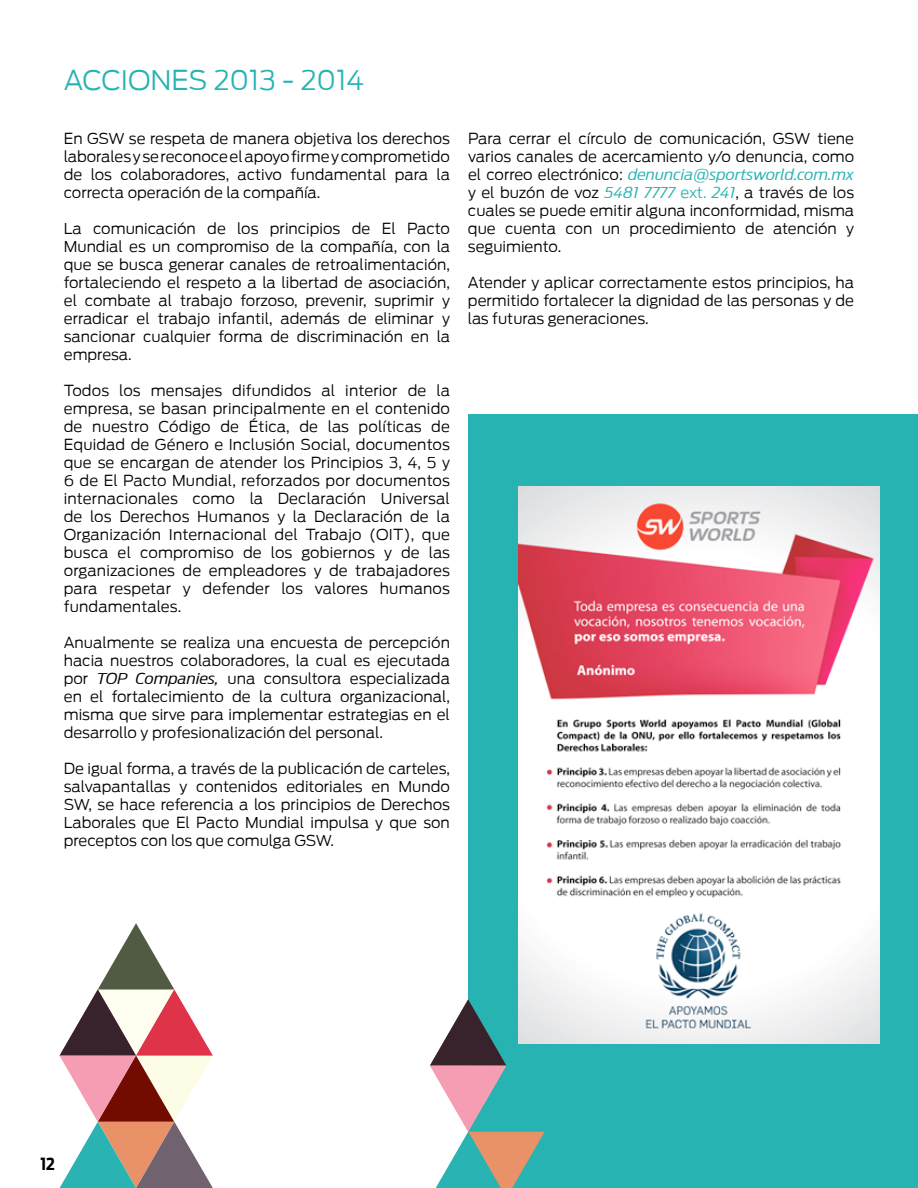
<style>
.page{position:relative;width:918px;height:1188px;background:#fff}
.page>*{position:absolute;margin:0;border:0;box-sizing:border-box;transform-origin:0 0}
.t1{font:300 27px "Antenna";color:#27b3b2}
.t2{font:700 16.5px "Antenna Cond";color:#000}
.t3{font:300 15px/18px "Antenna";color:#000;text-align:justify}
.t4{font:italic 300 15px "Antenna Cond";color:#27b3b2;scale:1.25 1}
.s1{font-family:"Antenna Cond";font-style:italic}
.s2{font-family:"Antenna";font-style:normal;color:#000}
.s3{font-family:"Antenna Cond";font-style:italic;color:#27b3b2}
.s4{color:#27b3b2}
</style>
<div class="page">
<div style="left:468px;top:414px;width:450px;height:774px;background:#27b3b2"></div>
<img style="left:519px;top:486px;width:361px;height:558px">
<svg style="left:430px;top:999px;width:115px;height:189px"></svg>
<img style="left:430px;top:1065px;width:76px;height:1px">
<svg style="left:60px;top:923px;width:153px;height:265px"></svg>
<img style="left:60px;top:1055px;width:76px;height:1px">
<h1 class="t1" style="left:64px;top:65px;width:302px">ACCIONES 2013 - 2014</h1>
<p class="t3" style="left:64px;top:130px;width:388px">En GSW se respeta de manera objetiva los derechos laborales y se reconoce el apoyo firme y comprometido de los colaboradores, activo fundamental para la correcta operación de la compañía.</p>
<p class="t3" style="left:64px;top:220px;width:388px">La comunicación de los principios de El Pacto Mundial es un compromiso de la compañía, con la que se busca generar canales de retroalimentación, fortaleciendo el respeto a la libertad de asociación, el combate al trabajo forzoso, prevenir, suprimir y erradicar el trabajo infantil, además de eliminar y sancionar cualquier forma de discriminación en la empresa.</p>
<p class="t3" style="left:64px;top:382px;width:388px">Todos los mensajes difundidos al interior de la empresa, se basan principalmente en el contenido de nuestro Código de Ética, de las políticas de Equidad de Género e Inclusión Social, documentos que se encargan de atender los Principios 3, 4, 5 y 6 de El Pacto Mundial, reforzados por documentos internacionales como la Declaración Universal de los Derechos Humanos y la Declaración de la Organización Internacional del Trabajo (OIT), que busca el compromiso de los gobiernos y de las organizaciones de empleadores y de trabajadores para respetar y defender los valores humanos fundamentales.</p>
<p class="t3" style="left:64px;top:634px;width:388px">Anualmente se realiza una encuesta de percepción hacia nuestros colaboradores, la cual es ejecutada por <span class="s1">TOP Companies,</span> una consultora especializada en el fortalecimiento de la cultura organizacional, misma que sirve para implementar estrategias en el desarrollo y profesionalización del personal.</p>
<p class="t3" style="left:64px;top:760px;width:388px">De igual forma, a través de la publicación de carteles, salvapantallas y contenidos editoriales en Mundo SW, se hace referencia a los principios de Derechos Laborales que El Pacto Mundial impulsa y que son preceptos con los que comulga GSW.</p>
<p class="t3" style="left:468px;top:130px;width:388px">Para cerrar el círculo de comunicación, GSW tiene varios canales de acercamiento y/o denuncia, como</p>
<p class="t4" style="left:468px;top:166px;width:310px"><span class="s2">el correo electrónico:</span> denuncia@sportsworld.com.mx</p>
<p class="t3" style="left:468px;top:184px;width:388px">y el buzón de voz <span class="s3">5481 7777</span> <span class="s4">ext.</span> <span class="s3">241</span>, a través de los cuales se puede emitir alguna inconformidad, misma que cuenta con un procedimiento de atención y seguimiento.</p>
<p class="t3" style="left:468px;top:274px;width:388px">Atender y aplicar correctamente estos principios, ha permitido fortalecer la dignidad de las personas y de las futuras generaciones.</p>
<p class="t2" style="left:40px;top:1154px;width:16px">12</p>
</div>
